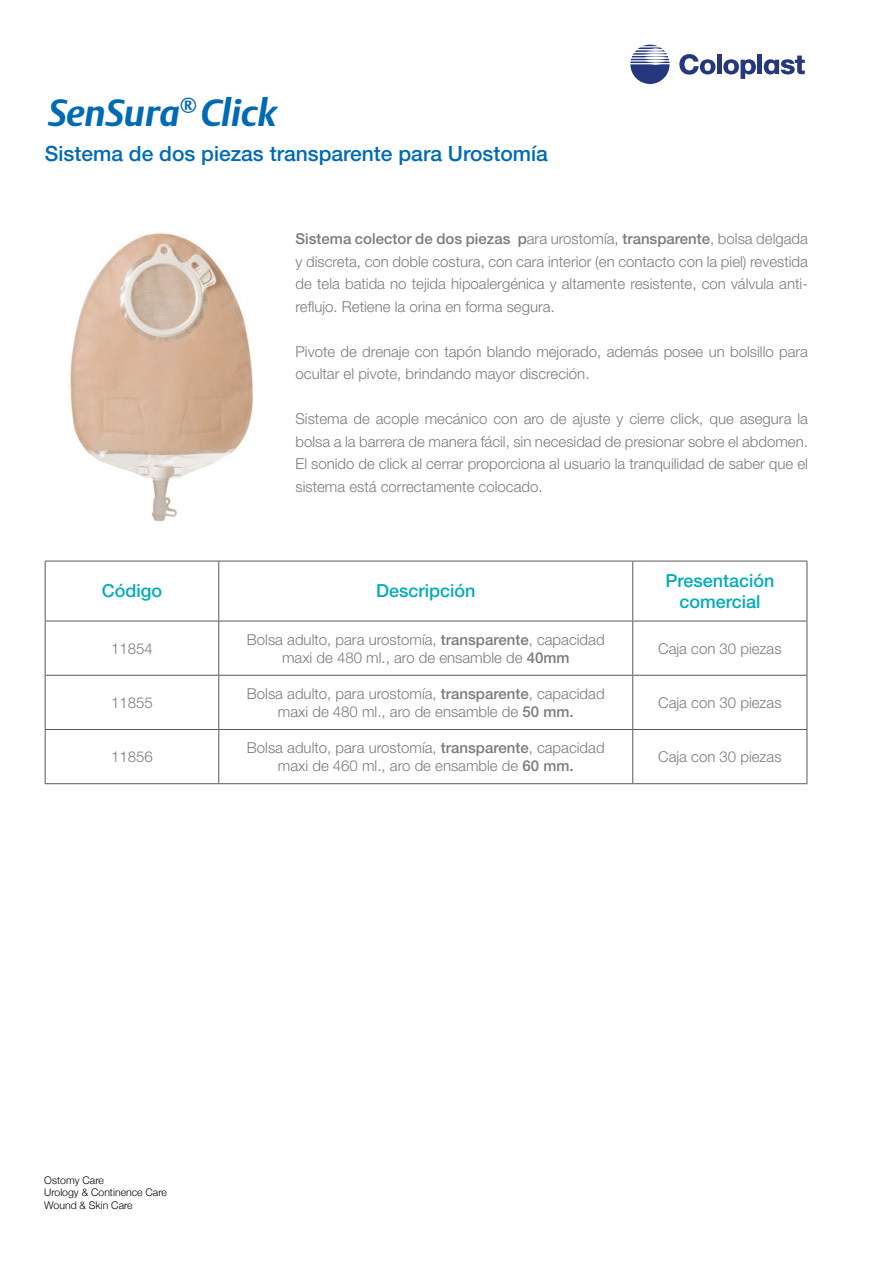
<style>
.page{position:relative;width:893px;height:1263px;background:#fff}
.page>*{position:absolute;margin:0;border:0;box-sizing:border-box;transform-origin:0 0}
.t1{font:italic 700 37.5px "DTL Argo T";color:#006ab5}
.t2{font:500 21px "Helvetica Neue LT Pro";color:#006ab5}
.t3{font:500 18px/21.6px "Helvetica Neue LT Pro";color:#00adb8;text-align:center}
.t4{font:300 15px/22.5px "Helvetica Neue LT Pro";color:#7c7b7b;text-align:center}
.t5{font:300 10.5px/12.6px "Helvetica Neue";color:#000}
.s1{font-weight:500}
</style>
<div class="page">
<svg style="left:679px;top:54px;width:36px;height:21px"></svg>
<div style="left:717px;top:54px;width:5px;height:20px;background:#26387d"></div>
<div style="left:757px;top:54px;width:5px;height:20px;background:#26387d"></div>
<svg style="left:723px;top:59px;width:33px;height:20px"></svg>
<svg style="left:764px;top:56px;width:41px;height:18px"></svg>
<svg style="left:630px;top:45px;width:40px;height:39px"></svg>
<svg style="left:46px;top:562px;width:761px;height:59px"></svg>
<hr style="left:633px;top:675px;width:174px;height:1px;background:#5a585a">
<hr style="left:633px;top:729px;width:174px;height:1px;background:#5a585a">
<hr style="left:218px;top:676px;width:1px;height:53px;background:#5a585a">
<hr style="left:219px;top:729px;width:414px;height:1px;background:#5a585a">
<hr style="left:632px;top:561px;width:1px;height:60px;background:#5a585a">
<hr style="left:45px;top:729px;width:174px;height:1px;background:#5a585a">
<hr style="left:218px;top:730px;width:1px;height:53px;background:#5a585a">
<hr style="left:218px;top:621px;width:1px;height:54px;background:#5a585a">
<hr style="left:219px;top:621px;width:414px;height:1px;background:#5a585a">
<hr style="left:633px;top:621px;width:174px;height:1px;background:#5a585a">
<hr style="left:218px;top:561px;width:1px;height:60px;background:#5a585a">
<hr style="left:45px;top:621px;width:174px;height:1px;background:#5a585a">
<hr style="left:45px;top:561px;width:174px;height:1px;background:#5a585a">
<hr style="left:45px;top:561px;width:1px;height:60px;background:#5a585a">
<hr style="left:219px;top:561px;width:414px;height:1px;background:#5a585a">
<hr style="left:633px;top:561px;width:174px;height:1px;background:#5a585a">
<hr style="left:807px;top:561px;width:1px;height:60px;background:#5a585a">
<hr style="left:45px;top:621px;width:1px;height:54px;background:#5a585a">
<hr style="left:45px;top:675px;width:173px;height:1px;background:#5a585a">
<hr style="left:45px;top:676px;width:1px;height:53px;background:#5a585a">
<hr style="left:218px;top:675px;width:415px;height:1px;background:#5a585a">
<hr style="left:45px;top:730px;width:1px;height:53px;background:#5a585a">
<hr style="left:45px;top:783px;width:174px;height:1px;background:#5a585a">
<hr style="left:219px;top:783px;width:414px;height:1px;background:#5a585a">
<hr style="left:632px;top:621px;width:1px;height:54px;background:#5a585a">
<hr style="left:807px;top:621px;width:1px;height:54px;background:#5a585a">
<hr style="left:632px;top:676px;width:1px;height:53px;background:#5a585a">
<hr style="left:807px;top:676px;width:1px;height:53px;background:#5a585a">
<hr style="left:632px;top:730px;width:1px;height:53px;background:#5a585a">
<hr style="left:807px;top:730px;width:1px;height:53px;background:#5a585a">
<hr style="left:633px;top:783px;width:174px;height:1px;background:#5a585a">
<img style="left:70px;top:233px;width:183px;height:289px">
<h1 class="t1" style="left:48px;top:90px;width:230px">SenSura<sup>®</sup> Click</h1>
<h2 class="t2" style="left:45px;top:141px;width:505px">Sistema de dos piezas transparente para Urostomía</h2>
<p class="t4" style="left:296px;top:227px;width:514px;text-align:justify"><span class="s1">Sistema colector de dos piezas p</span>ara urostomía, <span class="s1">transparente</span>, bolsa delgada y discreta, con doble costura, con cara interior (en contacto con la piel) revestida de tela batida no tejida hipoalergénica y altamente resistente, con válvula anti&shy;reflujo. Retiene la orina en forma segura.</p>
<p class="t4" style="left:296px;top:340px;width:514px;text-align:left">Pivote de drenaje con tapón blando mejorado, además posee un bolsillo para ocultar el pivote, brindando mayor discreción.</p>
<p class="t4" style="left:296px;top:407px;width:514px;text-align:justify">Sistema de acople mecánico con aro de ajuste y cierre click, que asegura la bolsa a la barrera de manera fácil, sin necesidad de presionar sobre el abdomen.<br>El sonido de click al cerrar proporciona al usuario la tranquilidad de saber que el sistema está correctamente colocado.</p>
<p class="t3" style="left:102px;top:580px;width:62px">Código</p>
<p class="t3" style="left:376px;top:580px;width:101px">Descripción</p>
<p class="t3" style="left:665px;top:569px;width:111px">Presentación comercial</p>
<p class="t4" style="left:111px;top:637px;width:43px">11854</p>
<p class="t4" style="left:247px;top:630px;width:359px;line-height:18px">Bolsa adulto, para urostomía, <span class="s1">transparente</span>, capacidad maxi de 480 ml., aro de ensamble de <span class="s1">40mm</span></p>
<p class="t4" style="left:658px;top:637px;width:125px">Caja con 30 piezas</p>
<p class="t4" style="left:111px;top:691px;width:43px">11855</p>
<p class="t4" style="left:247px;top:684px;width:359px;line-height:18px">Bolsa adulto, para urostomía, <span class="s1">transparente</span>, capacidad maxi de 480 ml., aro de ensamble de <span class="s1">50 mm.</span></p>
<p class="t4" style="left:658px;top:691px;width:125px">Caja con 30 piezas</p>
<p class="t4" style="left:111px;top:745px;width:43px">11856</p>
<p class="t4" style="left:247px;top:738px;width:359px;line-height:18px">Bolsa adulto, para urostomía, <span class="s1">transparente</span>, capacidad maxi de 460 ml., aro de ensamble de <span class="s1">60 mm.</span></p>
<p class="t4" style="left:658px;top:745px;width:125px">Caja con 30 piezas</p>
<p class="t5" style="left:44px;top:1173px;width:124px">Ostomy Care<br>Urology &amp; Continence Care<br>Wound &amp; Skin Care</p>
</div>
